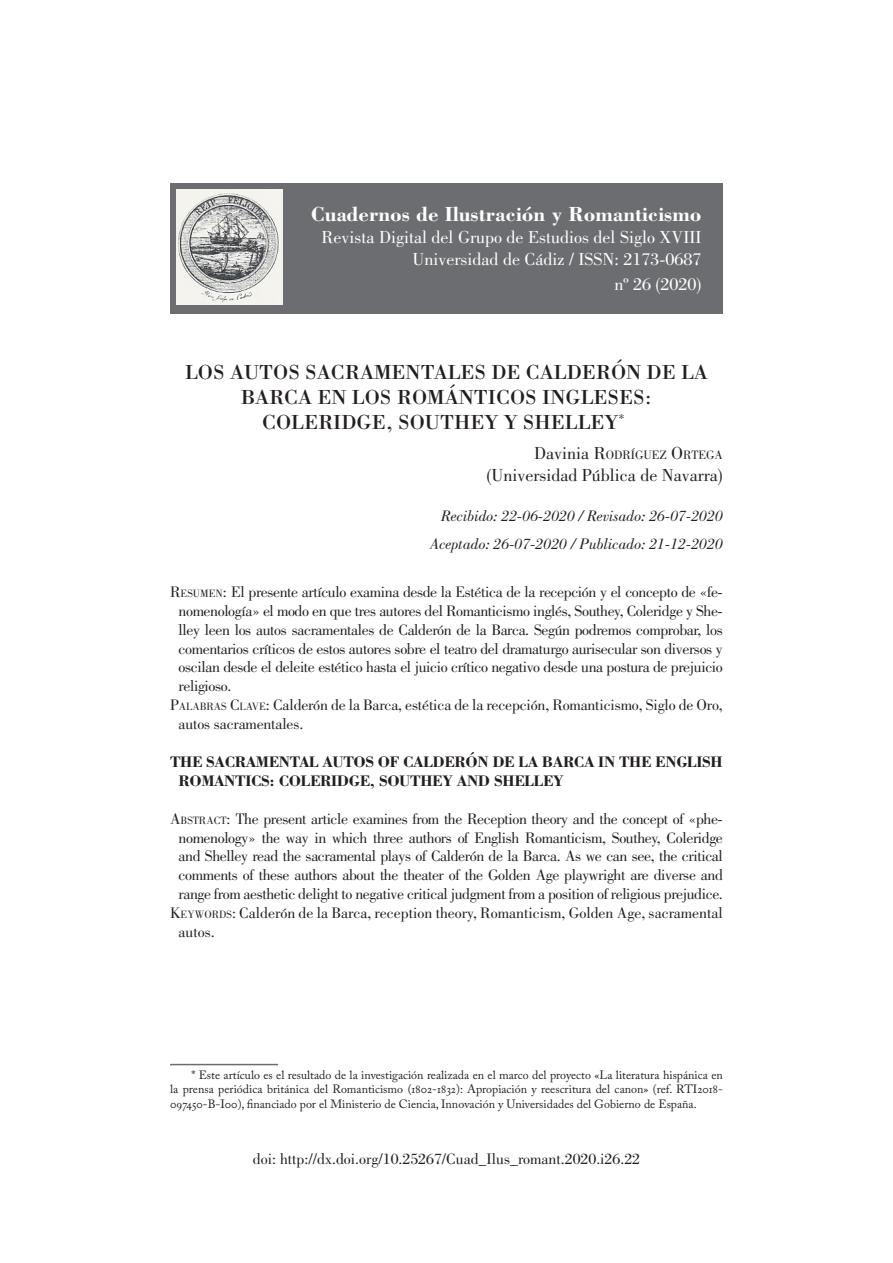
<style>
.page{position:relative;width:893px;height:1263px;background:#fff}
.page>*{position:absolute;margin:0;border:0;box-sizing:border-box;transform-origin:0 0}
.Título_portada{font:21px/25.2px "Bodoni Std";color:#231f20;text-align:center}
.t1{font:700 21px "Bodoni Std";color:#fff}
.t2{font:18px "Bodoni Std";color:#fff}
.Autor{font:18px "Bodoni Std";color:#231f20}
.Resumen{font:15.75px/18.9px "Bodoni Std";letter-spacing:-.025em;color:#231f20;text-align:justify}
.Resumen-2{font:15.75px/18.9px "Bodoni Std";color:#231f20}
.Resumen-3{font:700 15.75px/18.9px "Bodoni Std";letter-spacing:-.025em;color:#231f20}
.Autor-2{font:italic 15.75px "Bodoni Std";color:#231f20}
.Autor-3{font:12.6px "Bodoni Std";color:#231f20}
.Notas{font:12px/14.4px "Adobe Caslon Pro";color:#231f20;text-align:justify}
.s1{font-style:inherit}
.s2{font-size:18px}
.s3{font-size:10.95px}
</style>
<div class="page">
<div style="left:170px;top:183px;width:553px;height:131px;background:#6c6d70"></div>
<hr style="left:170px;top:1064px;width:108px;height:1px;background:#6c6d70">
<img style="left:176px;top:189px;width:107px;height:115px">
<p class="t1" style="left:311px;top:201px;width:392px">Cuadernos de Ilustración y Romanticismo</p>
<p class="t2" style="left:322px;top:227px;width:381px">Revista Digital del Grupo de Estudios del Siglo XVIII</p>
<p class="t2" style="left:413px;top:249px;width:290px">Universidad de Cádiz / ISSN: <span class="s1">2173-0687</span></p>
<p class="t2" style="left:615px;top:274px;width:89px">nº <span class="s1">2</span>6 (<span class="s1">2020</span>)</p>
<p class="Título_portada" style="left:185px;top:359px;width:524px">LOS AUTOS SACRAMENTALES DE CALDERÓN DE LA<br>BARCA EN LOS ROMÁNTICOS INGLESES:<br>COLERIDGE, SOUTHEY Y SHELLEY<sup>*</sup></p>
<p class="Autor-3" style="left:534px;top:448px;width:190px"><span class="s2">Davinia</span> <span class="s2">R</span>ODRÍGUEZ <span class="s2">O</span>RTEGA</p>
<p class="Autor" style="left:486px;top:465px;width:238px">(Universidad Pública de Navarra)</p>
<p class="Autor-2" style="left:441px;top:507px;width:283px">Recibido: <span class="s1">22</span>-<span class="s1">06</span>-<span class="s1">2020</span> / Revisado: 26-07-2020</p>
<p class="Autor-2" style="left:431px;top:535px;width:294px">Aceptado: <span class="s1">26</span>-<span class="s1">07</span>-<span class="s1">2020 /</span> Publicado: 21-12-2020</p>
<p class="Resumen" style="left:179px;top:582px;width:546px;text-indent:-9px"><span class="s1">R</span><span class="s3">ESUMEN</span><span class="s1">:</span> El presente artículo examina desde la Estética de la recepción y el concepto de «fe&shy;nomenología» el modo en que tres autores del Romanticismo inglés, Southey, Coleridge y She&shy;lley leen los autos sacramentales de Calderón de la Barca. Según podremos comprobar, los comentarios críticos de estos autores sobre el teatro del dramaturgo aurisecular son diversos y oscilan desde el deleite estético hasta el juicio crítico negativo desde una postura de prejuicio religioso.</p>
<p class="Resumen" style="left:179px;top:696px;width:546px;text-indent:-9px"><span class="s1">P</span><span class="s3">ALABRAS</span> <span class="s1">C</span><span class="s3">LAVE</span><span class="s1">:</span> Calderón de la Barca, estética de la recepción, Romanticismo, Siglo de Oro, autos sacramentales.</p>
<p class="Resumen-3" style="left:179px;top:752px;width:546px;text-indent:-9px">THE SACRAMENTAL AUTOS OF CALDERÓN DE LA BARCA IN THE ENGLISH<br>ROMANTICS: COLERIDGE, SOUTHEY AND SHELLEY</p>
<p class="Resumen" style="left:170px;top:809px;width:554px;text-align:center"><span class="s1">A</span><span class="s3">BSTRACT</span><span class="s1">:</span> The present article examines from the Reception theory and the concept of «phe&shy;nomenology» the way in which three authors of English Romanticism, Southey, Coleridge and Shelley read the sacramental plays of Calderón de la Barca. As we can see, the critical comments of these authors about the theater of the Golden Age playwright are diverse and range from aesthetic delight to negative critical judgment from a position of religious prejudice.</p>
<p class="Resumen-2" style="left:179px;top:904px;width:546px;text-indent:-9px"><span class="s1">K</span><span class="s3">EYWORDS</span><span class="s1">:</span> Calderón de la Barca, reception theory, Romanticism, Golden Age, sacramental autos.</p>
<p class="Notas" style="left:170px;top:1067px;width:554px;text-indent:21px">* Este artículo es el resultado de la investigación realizada en el marco del proyecto «La literatura hispánica en la prensa periódica británica del Romanticismo (1802-1832): Apropiación y reescritura del canon» (ref. RTI2018- 097450-B-I00), financiado por el Ministerio de Ciencia, Innovación y Universidades del Gobierno de España.</p>
<p class="Resumen-2" style="left:253px;top:1149px;width:389px">doi: http://dx.doi.org/10.25267/Cuad_Ilus_romant.2020.i26.22</p>
</div>
